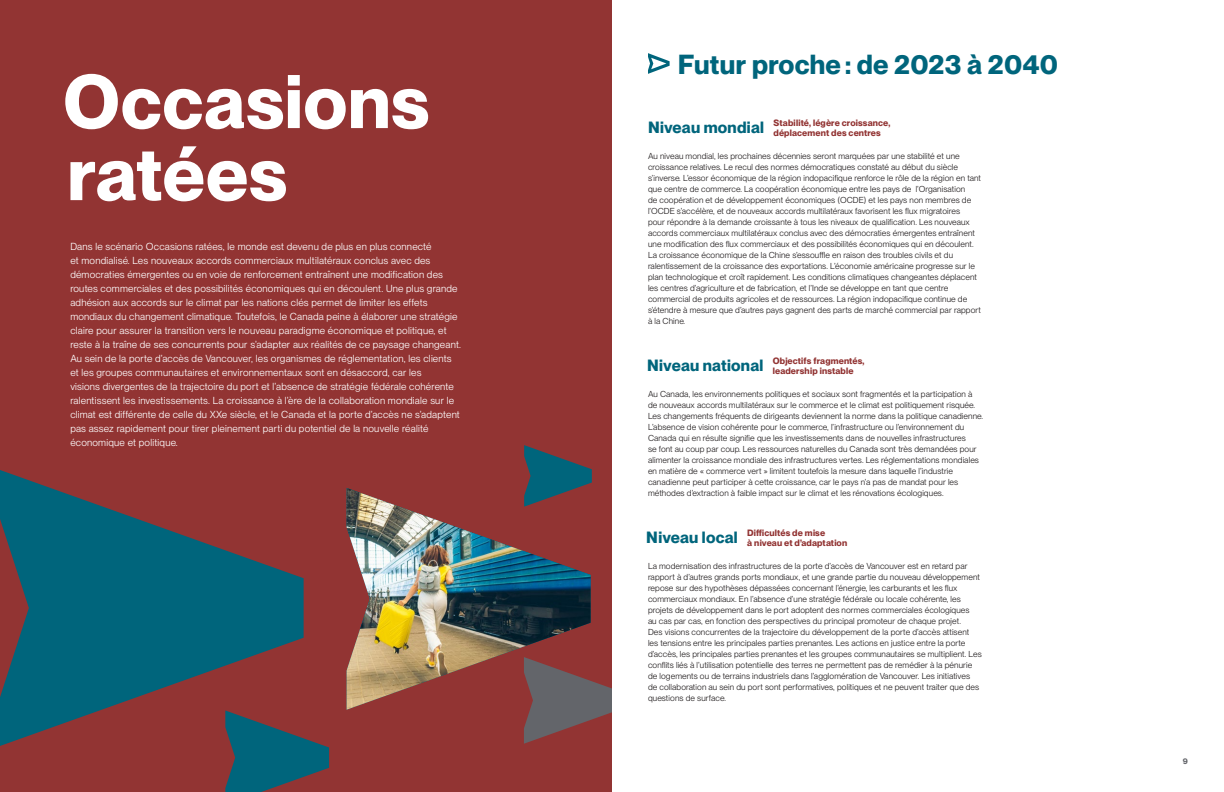
<style>
.page{position:relative;width:1224px;height:792px;background:#fff}
.page>*{position:absolute;margin:0;border:0;box-sizing:border-box;transform-origin:0 0}
.t1{font:700 74.2px/72px "PP Neue Montreal";letter-spacing:.01em;color:#fff}
.t2{font:700 27px "PP Neue Montreal";letter-spacing:.01em;color:#00657c}
.t3{font:700 16px "PP Neue Montreal";letter-spacing:.015em;color:#00657c}
.t4{font:10px/14px "PP Neue Montreal";letter-spacing:.02em;color:#fff}
.t5{font:700 9px/10px "PP Neue Montreal";letter-spacing:.015em;color:#923433}
.t6{font:8.5px/11px "PP Neue Montreal";letter-spacing:.01em;color:#231f20}
.t7{font:700 8px "PP Neue Montreal";color:#63656a}
</style>
<div class="page">
<div style="left:0;top:0;width:612px;height:792px;background:#923433"></div>
<svg style="left:225px;top:738px;width:104px;height:54px"></svg>
<svg style="left:524px;top:681px;width:88px;height:63px"></svg>
<svg style="left:524px;top:445px;width:68px;height:43px"></svg>
<svg style="left:0;top:470px;width:304px;height:276px;fill:#00657c"></svg>
<img style="left:347px;top:488px;width:244px;height:222px">
<svg style="left:648px;top:53px;width:22px;height:21px"></svg>
<h1 class="t1" style="left:63px;top:67px;width:368px">Occasions ratées</h1>
<p class="t4" style="left:70px;top:239px;width:392px">Dans le scénario Occasions ratées, le monde est devenu de plus en plus connecté<br>et mondialisé. Les nouveaux accords commerciaux multilatéraux conclus avec des démocraties émergentes ou en voie de renforcement entraînent une modification des routes commerciales et des possibilités économiques qui en découlent. Une plus grande adhésion aux accords sur le climat par les nations clés permet de limiter les effets mondiaux du changement climatique. Toutefois, le Canada peine à élaborer une stratégie claire pour assurer la transition vers le nouveau paradigme économique et politique, et reste à la traîne de ses concurrents pour s’adapter aux réalités de ce paysage changeant.<br>Au sein de la porte d’accès de Vancouver, les organismes de réglementation, les clients et les groupes communautaires et environnementaux sont en désaccord, car les<br>visions divergentes de la trajectoire du port et l’absence de stratégie fédérale cohérente ralentissent les investissements. La croissance à l’ère de la collaboration mondiale sur le climat est différente de celle du XXe siècle, et le Canada et la porte d’accès ne s’adaptent pas assez rapidement pour tirer pleinement parti du potentiel de la nouvelle réalité économique et politique.</p>
<h2 class="t2" style="left:678px;top:48px;width:382px">Futur proche : de 2023 à 2040</h2>
<h3 class="t3" style="left:648px;top:118px;width:118px">Niveau mondial</h3>
<p class="t5" style="left:774px;top:118px;width:118px">Stabilité, légère croissance, déplacement des centres</p>
<p class="t6" style="left:648px;top:151px;width:335px">Au niveau mondial, les prochaines décennies seront marquées par une stabilité et une croissance relatives. Le recul des normes démocratiques constaté au début du siècle s’inverse. L’essor économique de la région indopacifique renforce le rôle de la région en tant que centre de commerce. La coopération économique entre les pays de l’Organisation<br>de coopération et de développement économiques (OCDE) et les pays non membres de l’OCDE s’accélère, et de nouveaux accords multilatéraux favorisent les flux migratoires<br>pour répondre à la demande croissante à tous les niveaux de qualification. Les nouveaux accords commerciaux multilatéraux conclus avec des démocraties émergentes entraînent une modification des flux commerciaux et des possibilités économiques qui en découlent.<br>La croissance économique de la Chine s’essouffle en raison des troubles civils et du ralentissement de la croissance des exportations. L’économie américaine progresse sur le plan technologique et croît rapidement. Les conditions climatiques changeantes déplacent les centres d’agriculture et de fabrication, et l’Inde se développe en tant que centre commercial de produits agricoles et de ressources. La région indopacifique continue de s’étendre à mesure que d’autres pays gagnent des parts de marché commercial par rapport à la Chine.</p>
<h3 class="t3" style="left:647px;top:356px;width:118px">Niveau national</h3>
<p class="t5" style="left:773px;top:356px;width:93px">Objectifs fragmentés, leadership instable</p>
<p class="t6" style="left:648px;top:389px;width:337px">Au Canada, les environnements politiques et sociaux sont fragmentés et la participation à de nouveaux accords multilatéraux sur le commerce et le climat est politiquement risquée.<br>Les changements fréquents de dirigeants deviennent la norme dans la politique canadienne.<br>L’absence de vision cohérente pour le commerce, l’infrastructure ou l’environnement du Canada qui en résulte signifie que les investissements dans de nouvelles infrastructures<br>se font au coup par coup. Les ressources naturelles du Canada sont très demandées pour alimenter la croissance mondiale des infrastructures vertes. Les réglementations mondiales en matière de « commerce vert » limitent toutefois la mesure dans laquelle l’industrie canadienne peut participer à cette croissance, car le pays n’a pas de mandat pour les méthodes d’extraction à faible impact sur le climat et les rénovations écologiques.</p>
<h3 class="t3" style="left:646px;top:528px;width:93px">Niveau local</h3>
<p class="t5" style="left:747px;top:528px;width:101px">Difficultés de mise<br>à niveau et d’adaptation</p>
<p class="t6" style="left:648px;top:561px;width:335px">La modernisation des infrastructures de la porte d’accès de Vancouver est en retard par rapport à d’autres grands ports mondiaux, et une grande partie du nouveau développement repose sur des hypothèses dépassées concernant l’énergie, les carburants et les flux commerciaux mondiaux. En l’absence d’une stratégie fédérale ou locale cohérente, les projets de développement dans le port adoptent des normes commerciales écologiques<br>au cas par cas, en fonction des perspectives du principal promoteur de chaque projet.<br>Des visions concurrentes de la trajectoire du développement de la porte d’accès attisent<br>les tensions entre les principales parties prenantes. Les actions en justice entre la porte d’accès, les principales parties prenantes et les groupes communautaires se multiplient. Les conflits liés à l’utilisation potentielle des terres ne permettent pas de remédier à la pénurie de logements ou de terrains industriels dans l’agglomération de Vancouver. Les initiatives<br>de collaboration au sein du port sont performatives, politiques et ne peuvent traiter que des questions de surface.</p>
<p class="t7" style="left:1183px;top:756px;width:7px">9</p>
</div>
